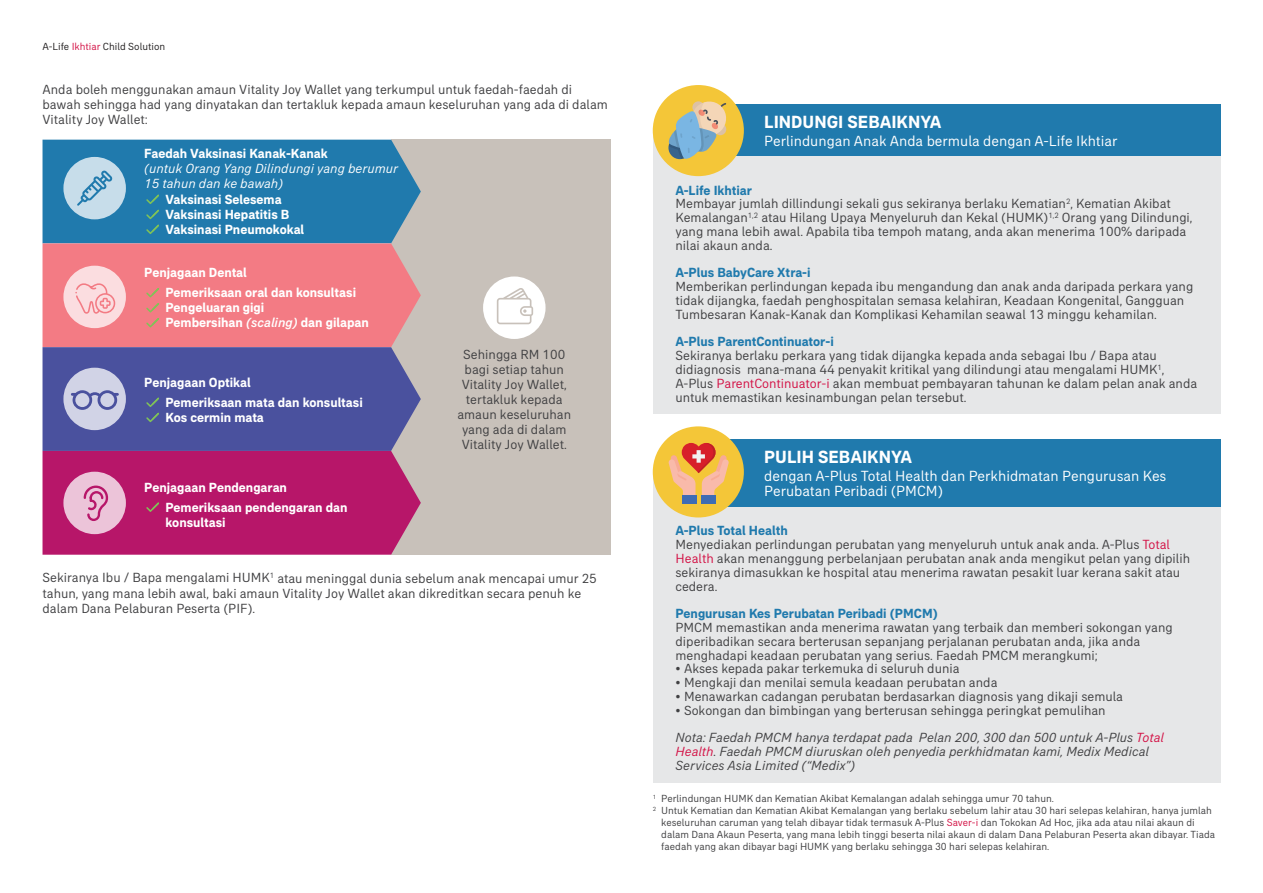
<style>
.page{position:relative;width:1263px;height:893px;background:#fff}
.page>*{position:absolute;margin:0;border:0;box-sizing:border-box;transform-origin:0 0}
.t1{font:700 18px "AIA Everest";color:#fff}
.t2{font:15px/15px "AIA Everest";color:#fff}
.t3{font:13.5px/13.8px "AIA Everest";color:#404042}
.t4{font:700 13.5px/15px "AIA Everest";color:#fff}
.t5{font:italic 13.5px/13.8px "AIA Everest";color:#404042}
.t6{font:700 13.5px "AIA Everest";color:#207aad}
.t7{font:italic 13.5px/15px "AIA Everest";color:#fff}
.t8{font:10.5px "AIA Everest";color:#404042}
.t9{font:10.5px "AIA Everest";color:#221f20}
.s1{color:#d31145}
.s2{font-weight:500;font-style:italic}
.s3{font-weight:700;color:#207aad}
.s4{font-style:italic}
.s5{font-style:italic;color:#d31145}
</style>
<div class="page">
<div style="left:391px;top:140px;width:219px;height:415px;background:#c8c1ba"></div>
<svg style="left:43px;top:140px;width:378px;height:415px;background:#8e6395"></svg>
<div style="left:483px;top:276px;width:62px;height:63px;background:#fff;border-radius:50%"></div>
<svg style="left:497px;top:288px;width:36px;height:36px"></svg>
<div style="left:653px;top:130px;width:567px;height:283px;background:#e6e7e8"></div>
<div style="left:653px;top:472px;width:567px;height:310px;background:#e6e7e8"></div>
<div style="left:723px;top:439px;width:497px;height:67px;background:#207aad"></div>
<div style="left:723px;top:104px;width:497px;height:52px;background:#207aad"></div>
<div style="left:653px;top:85px;width:91px;height:91px;background:#f4c638;border-radius:50%"></div>
<div style="left:653px;top:426px;width:91px;height:91px;background:#f4c638;border-radius:50%"></div>
<svg style="left:668px;top:101px;width:59px;height:59px"></svg>
<div style="left:701px;top:495px;width:14px;height:8px;background:#3e6cb4"></div>
<div style="left:682px;top:495px;width:14px;height:8px;background:#3e6cb4"></div>
<svg style="left:668px;top:443px;width:61px;height:52px"></svg>
<p class="t9" style="left:43px;top:40px;width:124px">A-Life <span class="s1">Ikhtiar</span> Child Solution</p>
<p class="t3" style="left:43px;top:82px;width:567px;line-height:15px">Anda boleh menggunakan amaun Vitality Joy Wallet yang terkumpul untuk faedah-faedah di bawah sehingga had yang dinyatakan dan tertakluk kepada amaun keseluruhan yang ada di dalam<br>Vitality Joy Wallet:</p>
<p class="t4" style="left:144px;top:146px;width:185px">Faedah Vaksinasi Kanak-Kanak</p>
<p class="t7" style="left:144px;top:161px;width:255px">(untuk Orang Yang Dilindungi yang berumur<br>15 tahun dan ke bawah)</p>
<p class="t4" style="left:166px;top:192px;width:140px">Vaksinasi Selesema<br>Vaksinasi Hepatitis B<br>Vaksinasi Pneumokokal</p>
<p class="t4" style="left:166px;top:263px;width:192px;line-height:20px;text-indent:-21px">Penjagaan Dental<br>Pemeriksaan oral dan konsultasi</p>
<p class="t4" style="left:166px;top:300px;width:205px">Pengeluaran gigi<br>Pembersihan <span class="s2">(scaling)</span> dan gilapan</p>
<p class="t4" style="left:166px;top:372px;width:199px;line-height:20px;text-indent:-21px">Penjagaan Optikal<br>Pemeriksaan mata dan konsultasi</p>
<p class="t4" style="left:166px;top:410px;width:100px">Kos cermin mata</p>
<p class="t4" style="left:166px;top:477px;width:184px;line-height:20px;text-indent:-21px">Penjagaan Pendengaran<br>Pemeriksaan pendengaran dan</p>
<p class="t4" style="left:166px;top:515px;width:62px">konsultasi</p>
<p class="t3" style="left:457px;top:347px;width:115px;line-height:15px;text-align:center">Sehingga RM 100 bagi setiap tahun<br>Vitality Joy Wallet, tertakluk kepada amaun keseluruhan yang ada di dalam<br>Vitality Joy Wallet.</p>
<p class="t3" style="left:43px;top:570px;width:556px;line-height:15px">Sekiranya Ibu / Bapa mengalami HUMK<sup>1</sup> atau meninggal dunia sebelum anak mencapai umur 25 tahun, yang mana lebih awal, baki amaun Vitality Joy Wallet akan dikreditkan secara penuh ke dalam Dana Pelaburan Peserta (PIF).</p>
<h1 class="t1" style="left:764px;top:111px;width:179px">LINDUNGI SEBAIKNYA</h1>
<p class="t2" style="left:764px;top:133px;width:355px">Perlindungan Anak Anda bermula dengan A-Life Ikhtiar</p>
<p class="t3" style="left:675px;top:183px;width:518px"><span class="s3">A-Life Ikhtiar<br></span>Membayar jumlah dillindungi sekali gus sekiranya berlaku Kematian<sup>2</sup>, Kematian Akibat Kemalangan<sup>1,2</sup> atau Hilang Upaya Menyeluruh dan Kekal (HUMK)<sup>1,2</sup> Orang yang Dilindungi, yang mana lebih awal. Apabila tiba tempoh matang, anda akan menerima 100% daripada nilai akaun anda.</p>
<p class="t6" style="left:675px;top:265px;width:137px">A-Plus BabyCare Xtra-i</p>
<p class="t3" style="left:675px;top:280px;width:519px">Memberikan perlindungan kepada ibu mengandung dan anak anda daripada perkara yang tidak dijangka, faedah penghospitalan semasa kelahiran, Keadaan Kongenital, Gangguan<br>Tumbesaran Kanak-Kanak dan Komplikasi Kehamilan seawal 13 minggu kehamilan.</p>
<p class="t6" style="left:675px;top:334px;width:160px">A-Plus ParentContinuator-i</p>
<p class="t3" style="left:675px;top:349px;width:523px">Sekiranya berlaku perkara yang tidak dijangka kepada anda sebagai Ibu / Bapa atau didiagnosis mana-mana 44 penyakit kritikal yang dilindungi atau mengalami HUMK<sup>1</sup>, A-Plus <span class="s1">ParentContinuator-i</span> akan membuat pembayaran tahunan ke dalam pelan anak anda untuk memastikan kesinambungan pelan tersebut.</p>
<h1 class="t1" style="left:764px;top:446px;width:149px">PULIH SEBAIKNYA</h1>
<p class="t2" style="left:764px;top:468px;width:404px">dengan A-Plus Total Health dan Perkhidmatan Pengurusan Kes<br>Perubatan Peribadi (PMCM)</p>
<p class="t3" style="left:675px;top:524px;width:516px"><span class="s3">A-Plus Total Health<br></span>Menyediakan perlindungan perubatan yang menyeluruh untuk anak anda. A-Plus <span class="s1">Total Health</span> akan menanggung perbelanjaan perubatan anak anda mengikut pelan yang dipilih sekiranya dimasukkan ke hospital atau menerima rawatan pesakit luar kerana sakit atau cedera.</p>
<p class="t6" style="left:675px;top:606px;width:264px">Pengurusan Kes Perubatan Peribadi (PMCM)</p>
<p class="t3" style="left:675px;top:620px;width:499px">PMCM memastikan anda menerima rawatan yang terbaik dan memberi sokongan yang diperibadikan secara berterusan sepanjang perjalanan perubatan anda, jika anda menghadapi keadaan perubatan yang serius. Faedah PMCM merangkumi;</p>
<p class="t3" style="left:675px;top:662px;width:286px">• Akses kepada pakar terkemuka di seluruh dunia</p>
<p class="t3" style="left:675px;top:676px;width:323px">• Mengkaji dan menilai semula keadaan perubatan anda</p>
<p class="t3" style="left:675px;top:689px;width:449px">• Menawarkan cadangan perubatan berdasarkan diagnosis yang dikaji semula</p>
<p class="t3" style="left:675px;top:696px;width:490px;line-height:27.6px">• Sokongan dan bimbingan yang berterusan sehingga peringkat pemulihan<br><span class="s4">Nota: Faedah PMCM hanya terdapat pada Pelan 200, 300 dan 500 untuk A-Plus</span> <span class="s5">Total</span></p>
<p class="t5" style="left:675px;top:745px;width:475px"><span class="s1">Health</span>. Faedah PMCM diuruskan oleh penyedia perkhidmatan kami, Medix Medical<br>Services Asia Limited (“Medix”)</p>
<p class="t8" style="left:653px;top:793px;width:403px"><sup>1</sup> Perlindungan HUMK dan Kematian Akibat Kemalangan adalah sehingga umur 70 tahun.</p>
<p class="t8" style="left:653px;top:805px;width:561px"><sup>2</sup> Untuk Kematian dan Kematian Akibat Kemalangan yang berlaku sebelum lahir atau 30 hari selepas kelahiran, hanya jumlah</p>
<p class="t8" style="left:661px;top:817px;width:535px">keseluruhan caruman yang telah dibayar tidak termasuk A-Plus <span class="s1">Saver-i</span> dan Tokokan Ad Hoc, jika ada atau nilai akaun di</p>
<p class="t8" style="left:661px;top:829px;width:555px">dalam Dana Akaun Peserta, yang mana lebih tinggi beserta nilai akaun di dalam Dana Pelaburan Peserta akan dibayar. Tiada</p>
<p class="t8" style="left:661px;top:841px;width:390px">faedah yang akan dibayar bagi HUMK yang berlaku sehingga 30 hari selepas kelahiran.</p>
</div>
